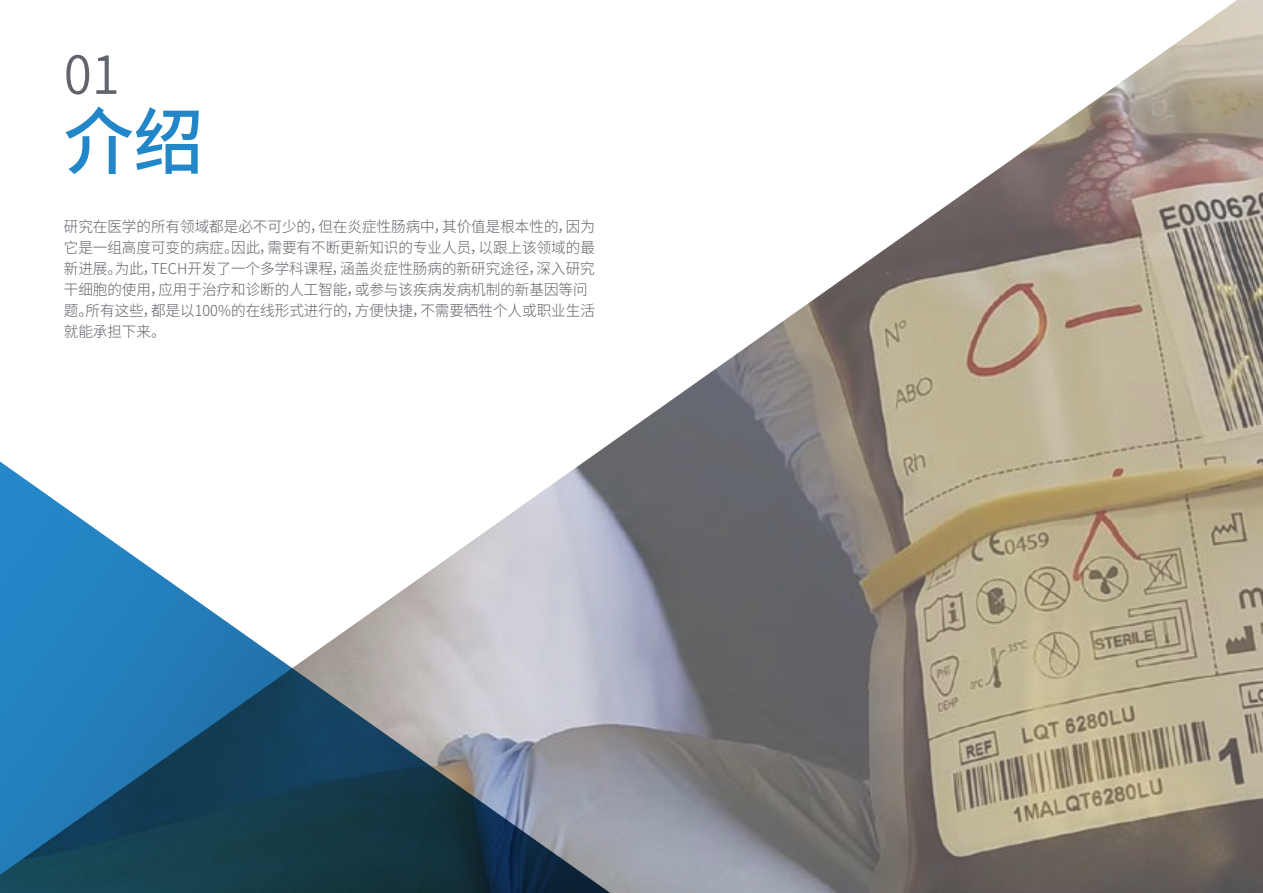
<style>
.page{position:relative;width:1263px;height:893px;background:#fff}
.page>*{position:absolute;margin:0;border:0;box-sizing:border-box;transform-origin:0 0}
.t1{font:500 72px "Source Han Sans CN";color:#2287c9}
.t2{font:52.5px "Source Han Sans CN";color:#61646a}
.t3{font:300 15px/21px "Source Han Sans CN";color:#61646a}
</style>
<div class="page">
<img style="left:606px;top:0;width:657px;height:893px">
<svg style="left:0;top:446px;width:640px;height:447px"></svg>
<h2 class="t2" style="left:64px;top:45px;width:57px">01</h2>
<h1 class="t1" style="left:64px;top:101px;width:141px">介绍</h1>
<p class="t3" style="left:64px;top:217px;width:533px">研究在医学的所有领域都是必不可少的，但在炎症性肠病中，其价值是根本性的，因为它是一组高度可变的病症。因此，需要有不断更新知识的专业人员，以跟上该领域的最新进展。为此，TECH开发了一个多学科课程，涵盖炎症性肠病的新研究途径，深入研究干细胞的使用，应用于治疗和诊断的人工智能，或参与该疾病发病机制的新基因等问题。所有这些，都是以100%的在线形式进行的，方便快捷，不需要牺牲个人或职业生活就能承担下来。</p>
</div>
